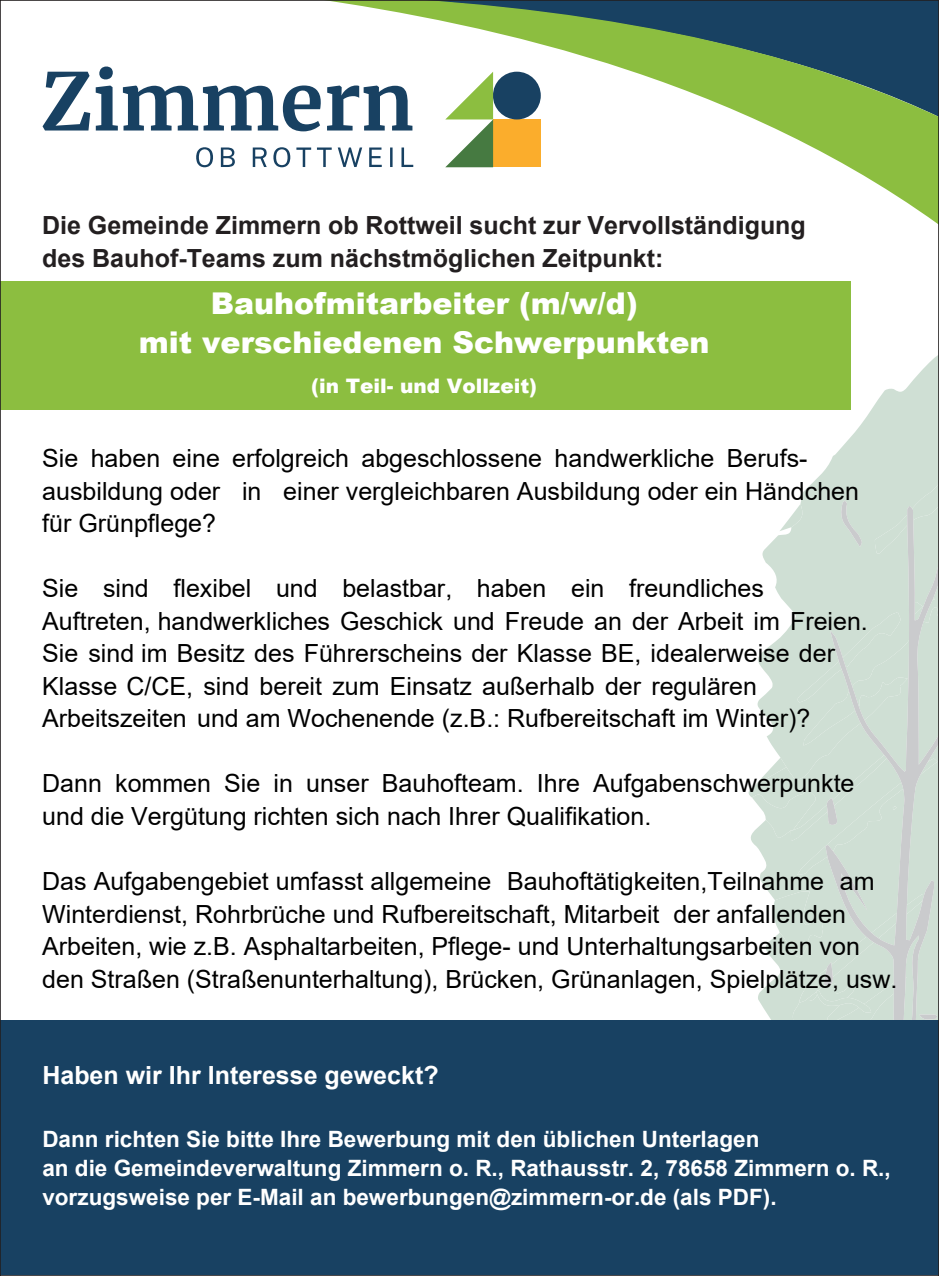
<style>
.page{position:relative;width:939px;height:1276px;background:#fff}
.page>*{position:absolute;margin:0;border:0;box-sizing:border-box;transform-origin:0 0}
.t1{font:900 30px/39px "Arial";color:#fff;text-align:center}
.t2{font:25px/32.5px "Arial";color:#000}
.t3{font:700 25px/32.5px "Arial";color:#231f20}
.t4{font:700 25px "Arial";color:#fff}
.t5{font:700 22.5px/29.2px "Arial";color:#fff}
.t6{font:900 20px "Arial";color:#fff}
</style>
<div class="page">
<svg style="left:748px;top:789px;width:77px;height:230px"></svg>
<svg style="left:754px;top:355px;width:182px;height:400px;fill:#cfdfd4"></svg>
<svg style="left:874px;top:483px;width:62px;height:23px"></svg>
<div style="left:797px;top:612px;width:28px;height:90px;background:#cfdfd4"></div>
<svg style="left:779px;top:504px;width:24px;height:27px"></svg>
<svg style="left:825px;top:506px;width:111px;height:380px;background:#cedcd3"></svg>
<svg style="left:840px;top:500px;width:22px;height:47px"></svg>
<svg style="left:751px;top:755px;width:185px;height:120px;background:#d1dfd6"></svg>
<svg style="left:771px;top:886px;width:165px;height:134px;background:#cfddd4"></svg>
<svg style="left:280px;top:2px;width:656px;height:221px"></svg>
<div style="left:0;top:1020px;width:938px;height:254px;background:#184162"></div>
<svg style="left:43px;top:72px;width:47px;height:58px"></svg>
<svg style="left:96px;top:66px;width:225px;height:65px"></svg>
<svg style="left:327px;top:85px;width:85px;height:45px"></svg>
<svg style="left:196px;top:147px;width:17px;height:20px"></svg>
<svg style="left:221px;top:147px;width:14px;height:20px"></svg>
<svg style="left:253px;top:147px;width:13px;height:20px"></svg>
<svg style="left:273px;top:147px;width:17px;height:20px"></svg>
<svg style="left:296px;top:147px;width:15px;height:20px"></svg>
<svg style="left:317px;top:147px;width:14px;height:20px"></svg>
<svg style="left:337px;top:147px;width:25px;height:20px"></svg>
<svg style="left:369px;top:147px;width:12px;height:20px"></svg>
<hr style="left:390px;top:147px;width:2px;height:20px;background:#184162">
<svg style="left:401px;top:147px;width:12px;height:20px"></svg>
<div style="left:493px;top:119px;width:47px;height:48px;background:#fbad2c"></div>
<div style="left:493px;top:72px;width:47px;height:47px;background:#184162;border-radius:24px"></div>
<svg style="left:445px;top:72px;width:48px;height:95px"></svg>
<div style="left:0;top:281px;width:850px;height:128px;background:#8cbe40"></div>
<p class="t3" style="left:42px;top:210px;width:765px">Die Gemeinde Zimmern ob Rottweil sucht zur Vervollständigung des Bauhof-Teams zum nächstmöglichen Zeitpunkt:</p>
<p class="t1" style="left:139px;top:282px;width:572px">Bauhofmitarbeiter (m/w/d)<br>mit verschiedenen Schwerpunkten</p>
<p class="t6" style="left:311px;top:371px;width:227px">(in Teil- und Vollzeit)</p>
<p class="t2" style="left:42px;top:442px;width:818px">Sie haben eine erfolgreich abgeschlossene handwerkliche Berufs&shy;ausbildung oder in einer vergleichbaren Ausbildung oder ein Händchen für Grünpflege?</p>
<p class="t2" style="left:42px;top:572px;width:827px">Sie sind flexibel und belastbar, haben ein freundliches Auftreten, handwerkliches Geschick und Freude an der Arbeit im Freien.<br>Sie sind im Besitz des Führerscheins der Klasse BE, idealerweise der Klasse C/CE, sind bereit zum Einsatz außerhalb der regulären Arbeitszeiten und am Wochenende (z.B.: Rufbereitschaft im Winter)?</p>
<p class="t2" style="left:42px;top:767px;width:813px">Dann kommen Sie in unser Bauhofteam. Ihre Aufgabenschwerpunkte und die Vergütung richten sich nach Ihrer Qualifikation.</p>
<p class="t2" style="left:42px;top:865px;width:856px">Das Aufgabengebiet umfasst allgemeine Bauhoftätigkeiten,Teilnahme am Winterdienst, Rohrbrüche und Rufbereitschaft, Mitarbeit der anfallenden Arbeiten, wie z.B. Asphaltarbeiten, Pflege- und Unterhaltungsarbeiten von den Straßen (Straßenunterhaltung), Brücken, Grünanlagen, Spielplätze, usw.</p>
<p class="t4" style="left:42px;top:1057px;width:397px">Haben wir Ihr Interesse geweckt?</p>
<p class="t5" style="left:42px;top:1124px;width:849px">Dann richten Sie bitte Ihre Bewerbung mit den übli chen Unterlagen<br>an die Gemeindeverwaltung Zimmern o. R., Rathausstr. 2, 78658 Zimmern o. R., vorzugsweise per E-Mail an bewerbungen@zim mern-or.de (als PDF).</p>
</div>
